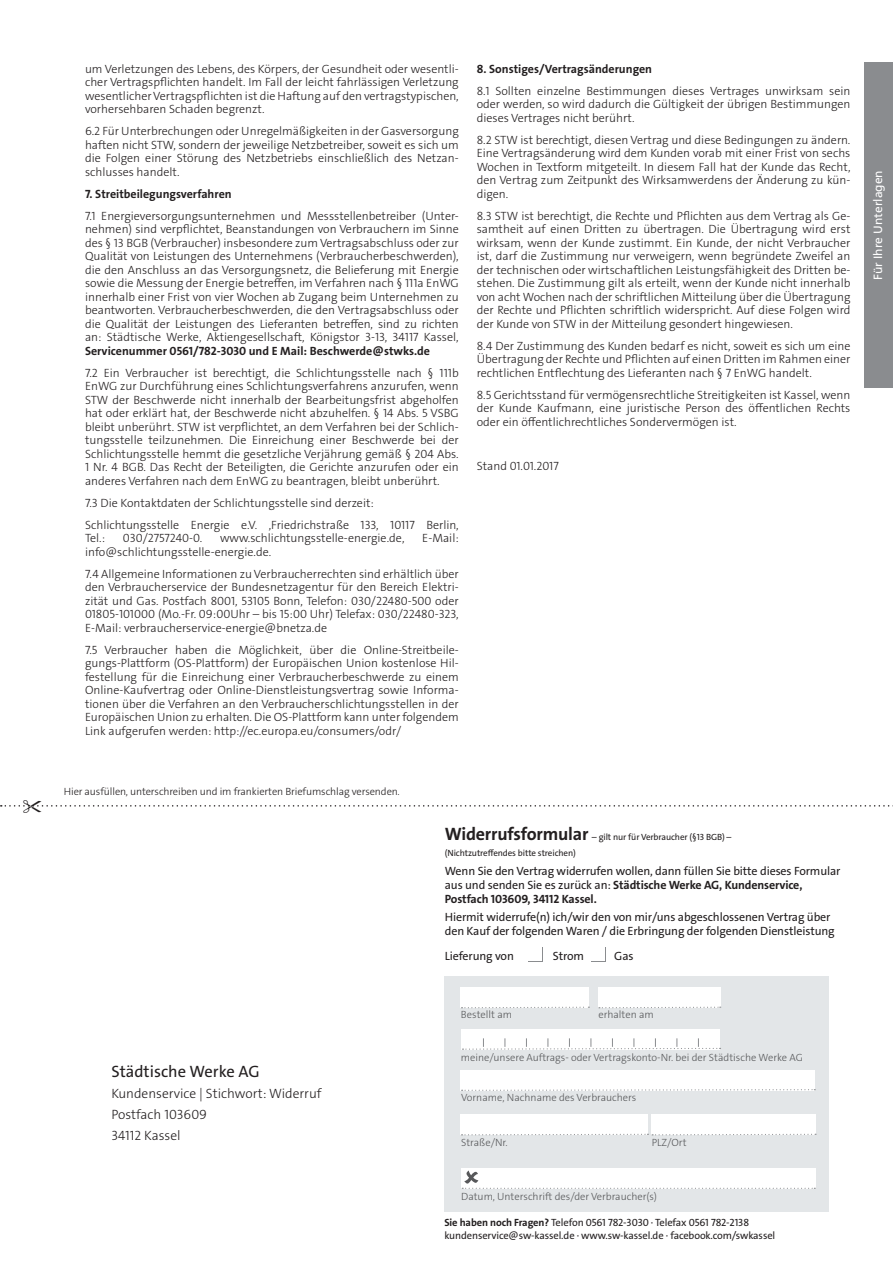
<style>
.page{position:relative;width:893px;height:1263px;background:#fff}
.page>*{position:absolute;margin:0;border:0;box-sizing:border-box;transform-origin:0 0}
.t1{font:16.5px "The Sans Os F";color:#231f20}
.t2{font:300 13.5px "The Sans Os F";color:#231f20}
.t3{font:300 12px/13.5px "The Sans Os F";color:#231f20;text-align:justify}
.t4{font:12px/14.4px "The Sans Os F";letter-spacing:-.01em;color:#231f20}
.t5{font:700 12px "The Sans Os F";color:#231f20}
.t6{font:12px "Frutiger LT Std";color:#fff}
.t7{font:300 10.5px "The Sans Os F";color:#57585a}
.t8{font:10.5px/12.6px "The Sans Os F";letter-spacing:-.01em;color:#231f20}
.t9{font:300 10.5px "The Sans Os F";letter-spacing:-.01em;color:#231f20}
.t10{font:9px "The Sans Os F";letter-spacing:-.01em;color:#231f20}
.s1{font-weight:700}
.s2{font-weight:700;font-size:18px}
</style>
<div class="page">
<div style="left:444px;top:976px;width:385px;height:235px;background:#e3e6e8"></div>
<div style="left:461px;top:1168px;width:354px;height:20px;background:#fff"></div>
<svg style="left:462px;top:1170px;width:353px;height:19px"></svg>
<div style="left:461px;top:1070px;width:354px;height:20px;background:#fff"></div>
<svg style="left:462px;top:1089px;width:353px;height:2px"></svg>
<div style="left:461px;top:1114px;width:187px;height:21px;background:#fff"></div>
<div style="left:651px;top:1114px;width:165px;height:21px;background:#fff"></div>
<svg style="left:462px;top:1133px;width:354px;height:3px"></svg>
<div style="left:462px;top:1029px;width:258px;height:20px;background:#fff"></div>
<svg style="left:462px;top:1038px;width:259px;height:12px"></svg>
<div style="left:461px;top:987px;width:128px;height:21px;background:#fff"></div>
<svg style="left:461px;top:1006px;width:128px;height:3px"></svg>
<div style="left:598px;top:987px;width:122px;height:21px;background:#fff"></div>
<svg style="left:599px;top:1006px;width:122px;height:3px"></svg>
<div style="left:865px;top:63px;width:28px;height:325px;background:#8a8c8f"></div>
<svg style="left:1px;top:805px;width:892px;height:2px"></svg>
<p class="t3" style="left:85px;top:62px;width:375px">um Verletzungen des Lebens, des Körpers, der Gesundheit oder wesentli&shy;cher Vertragspflichten handelt. Im Fall der leicht fahrlässigen Verletzung wesentlicher Vertragspflichten ist die Haftung auf den vertragstypischen, vorhersehbaren Schaden begrenzt.</p>
<p class="t3" style="left:85px;top:124px;width:375px">6.2 Für Unterbrechungen oder Unregelmäßigkeiten in der Gasversorgung haften nicht STW, sondern der jeweilige Netzbetreiber, soweit es sich um die Folgen einer Störung des Netzbetriebs einschließlich des Netzan&shy;schlusses handelt.</p>
<p class="t5" style="left:85px;top:186px;width:148px">7. Streitbeilegungsverfahren</p>
<p class="t3" style="left:85px;top:209px;width:375px">7.1 Energieversorgungsunternehmen und Messstellenbetreiber (Unter&shy;nehmen) sind verpflichtet, Beanstandungen von Verbrauchern im Sinne des § 13 BGB (Verbraucher) insbesondere zum Vertragsabschluss oder zur Qualität von Leistungen des Unternehmens (Verbraucherbeschwerden), die den Anschluss an das Versorgungsnetz, die Belieferung mit Energie sowie die Messung der Energie betreffen, im Verfahren nach § 111a EnWG innerhalb einer Frist von vier Wochen ab Zugang beim Unternehmen zu beantworten. Verbraucherbeschwerden, die den Vertragsabschluss oder die Qualität der Leistungen des Lieferanten betreffen, sind zu richten an: Städtische Werke, Aktiengesellschaft, Königstor 3-13, 34117 Kassel, <span class="s1">Servicenummer 0561/782-3030 und E Mail: Beschwerde@stwks.de</span></p>
<p class="t3" style="left:85px;top:366px;width:375px">7.2 Ein Verbraucher ist berechtigt, die Schlichtungsstelle nach § 111b EnWG zur Durchführung eines Schlichtungsverfahrens anzurufen, wenn STW der Beschwerde nicht innerhalb der Bearbeitungsfrist abgeholfen hat oder erklärt hat, der Beschwerde nicht abzuhelfen. § 14 Abs. 5 VSBG bleibt unberührt. STW ist verpflichtet, an dem Verfahren bei der Schlich&shy;tungsstelle teilzunehmen. Die Einreichung einer Beschwerde bei der Schlichtungsstelle hemmt die gesetzliche Verjährung gemäß § 204 Abs.<br>1 Nr. 4 BGB. Das Recht der Beteiligten, die Gerichte anzurufen oder ein anderes Verfahren nach dem EnWG zu beantragen, bleibt unberührt.</p>
<p class="t3" style="left:85px;top:496px;width:290px">7.3 Die Kontaktdaten der Schlichtungsstelle sind derzeit:</p>
<p class="t3" style="left:85px;top:518px;width:375px">Schlichtungsstelle Energie e.V. ,Friedrichstraße 133, 10117 Berlin,<br>Tel.:</p>
<p class="t3" style="left:123px;top:531px;width:81px">030/2757240-0.</p>
<p class="t3" style="left:220px;top:531px;width:186px">www.schlichtungsstelle-energie.de,</p>
<p class="t3" style="left:422px;top:531px;width:38px">E-Mail:</p>
<p class="t3" style="left:85px;top:545px;width:188px">info@schlichtungsstelle-energie.de.</p>
<p class="t3" style="left:85px;top:567px;width:375px">7.4 Allgemeine Informationen zu Verbraucherrechten sind erhältlich über den Verbraucherservice der Bundesnetzagentur für den Bereich Elektri&shy;zität und Gas. Postfach 8001, 53105 Bonn, Telefon: 030/22480-500 oder 01805-101000 (Mo.-Fr. 09:00Uhr – bis 15:00 Uhr) Telefax: 030/22480-323, E-Mail: verbraucherservice-energie@bnetza.de</p>
<p class="t3" style="left:85px;top:643px;width:375px">7.5 Verbraucher haben die Möglichkeit, über die Online-Streitbeile&shy;gungs-Plattform (OS-Plattform) der Europäischen Union kostenlose Hil&shy;festellung für die Einreichung einer Verbraucherbeschwerde zu einem Online-Kaufvertrag oder Online-Dienstleistungsvertrag sowie Informa&shy;tionen über die Verfahren an den Verbraucherschlichtungsstellen in der Europäischen Union zu erhalten. Die OS-Plattform kann unter folgendem Link aufgerufen werden: http://ec.europa.eu/consumers/odr/</p>
<p class="t5" style="left:477px;top:61px;width:177px">8. Sonstiges/Vertragsänderungen</p>
<p class="t3" style="left:477px;top:84px;width:375px">8.1 Sollten einzelne Bestimmungen dieses Vertrages unwirksam sein oder werden, so wird dadurch die Gültigkeit der übrigen Bestimmungen dieses Vertrages nicht berührt.</p>
<p class="t3" style="left:477px;top:133px;width:375px">8.2 STW ist berechtigt, diesen Vertrag und diese Bedingungen zu ändern.<br>Eine Vertragsänderung wird dem Kunden vorab mit einer Frist von sechs Wochen in Textform mitgeteilt. In diesem Fall hat der Kunde das Recht, den Vertrag zum Zeitpunkt des Wirksamwerdens der Änderung zu kün&shy;digen.</p>
<p class="t3" style="left:477px;top:209px;width:375px">8.3 STW ist berechtigt, die Rechte und Pflichten aus dem Vertrag als Ge&shy;samtheit auf einen Dritten zu übertragen. Die Übertragung wird erst wirksam, wenn der Kunde zustimmt. Ein Kunde, der nicht Verbraucher ist, darf die Zustimmung nur verweigern, wenn begründete Zweifel an der technischen oder wirtschaftlichen Leistungsfähigkeit des Dritten be&shy;stehen. Die Zustimmung gilt als erteilt, wenn der Kunde nicht innerhalb von acht Wochen nach der schriftlichen Mitteilung über die Übertragung der Rechte und Pflichten schriftlich widerspricht. Auf diese Folgen wird der Kunde von STW in der Mitteilung gesondert hingewiesen.</p>
<p class="t3" style="left:477px;top:339px;width:375px">8.4 Der Zustimmung des Kunden bedarf es nicht, soweit es sich um eine Übertragung der Rechte und Pflichten auf einen Dritten im Rahmen einer rechtlichen Entflechtung des Lieferanten nach § 7 EnWG handelt.</p>
<p class="t3" style="left:477px;top:388px;width:375px">8.5 Gerichtsstand für vermögensrechtliche Streitigkeiten ist Kassel, wenn der Kunde Kaufmann, eine juristische Person des öffentlichen Rechts oder ein öffentlichrechtliches Sondervermögen ist.</p>
<p class="t3" style="left:477px;top:459px;width:84px">Stand 01.01.2017</p>
<p class="t9" style="left:64px;top:785px;width:337px">Hier ausfüllen, unterschreiben und im frankierten Briefumschlag versenden.</p>
<p class="t10" style="left:445px;top:832px;width:288px"><span class="s2">Widerrufsformular</span> – gilt nur für Verbraucher (§13 BGB) –</p>
<p class="t10" style="left:445px;top:847px;width:133px">(Nichtzutreffendes bitte streichen)</p>
<p class="t4" style="left:445px;top:863px;width:397px">Wenn Sie den Vertrag widerrufen wollen, dann füllen Sie bitte dieses Formular aus und senden Sie es zurück an: <span class="s1">Städtische Werke AG, Kundenservice,</span></p>
<p class="t5" style="left:445px;top:892px;width:153px">Postfach 103609, 34112 Kassel.</p>
<p class="t4" style="left:445px;top:910px;width:391px">Hiermit widerrufe(n) ich/wir den von mir/uns abgeschlossenen Vertrag über den Kauf der folgenden Waren / die Erbringung der folgenden Dienstleistung</p>
<p class="t4" style="left:445px;top:949px;width:71px">Lieferung von</p>
<p class="t4" style="left:553px;top:949px;width:33px">Strom</p>
<p class="t4" style="left:614px;top:949px;width:21px">Gas</p>
<p class="t1" style="left:111px;top:1061px;width:150px">Städtische Werke AG</p>
<p class="t2" style="left:111px;top:1085px;width:212px">Kundenservice | Stichwort: Widerruf</p>
<p class="t2" style="left:111px;top:1106px;width:97px">Postfach 103609</p>
<p class="t2" style="left:111px;top:1127px;width:71px">34112 Kassel</p>
<p class="t7" style="left:461px;top:1008px;width:53px">Bestellt am</p>
<p class="t7" style="left:598px;top:1008px;width:57px">erhalten am</p>
<p class="t7" style="left:461px;top:1051px;width:344px">meine/unsere Auftrags- oder Vertragskonto-Nr. bei der Städtische Werke AG</p>
<p class="t7" style="left:461px;top:1091px;width:177px">Vorname, Nachname des Verbrauchers</p>
<p class="t7" style="left:461px;top:1135px;width:48px">Straße/Nr.</p>
<p class="t7" style="left:652px;top:1135px;width:36px">PLZ/Ort</p>
<p class="t7" style="left:461px;top:1189px;width:197px">Datum, Unterschrift des/der Verbraucher(s)</p>
<p class="t8" style="left:444px;top:1216px;width:332px"><span class="s1">Sie haben noch Fragen?</span> Telefon 0561 782-3030 · Telefax 0561 782-2138 kundenservice@sw-kassel.de · www.sw-kassel.de · facebook.com/swkassel</p>
<p class="t6" style="left:871px;top:280px;width:112px;rotate:-90deg">Für Ihre Unterlagen</p>
</div>
